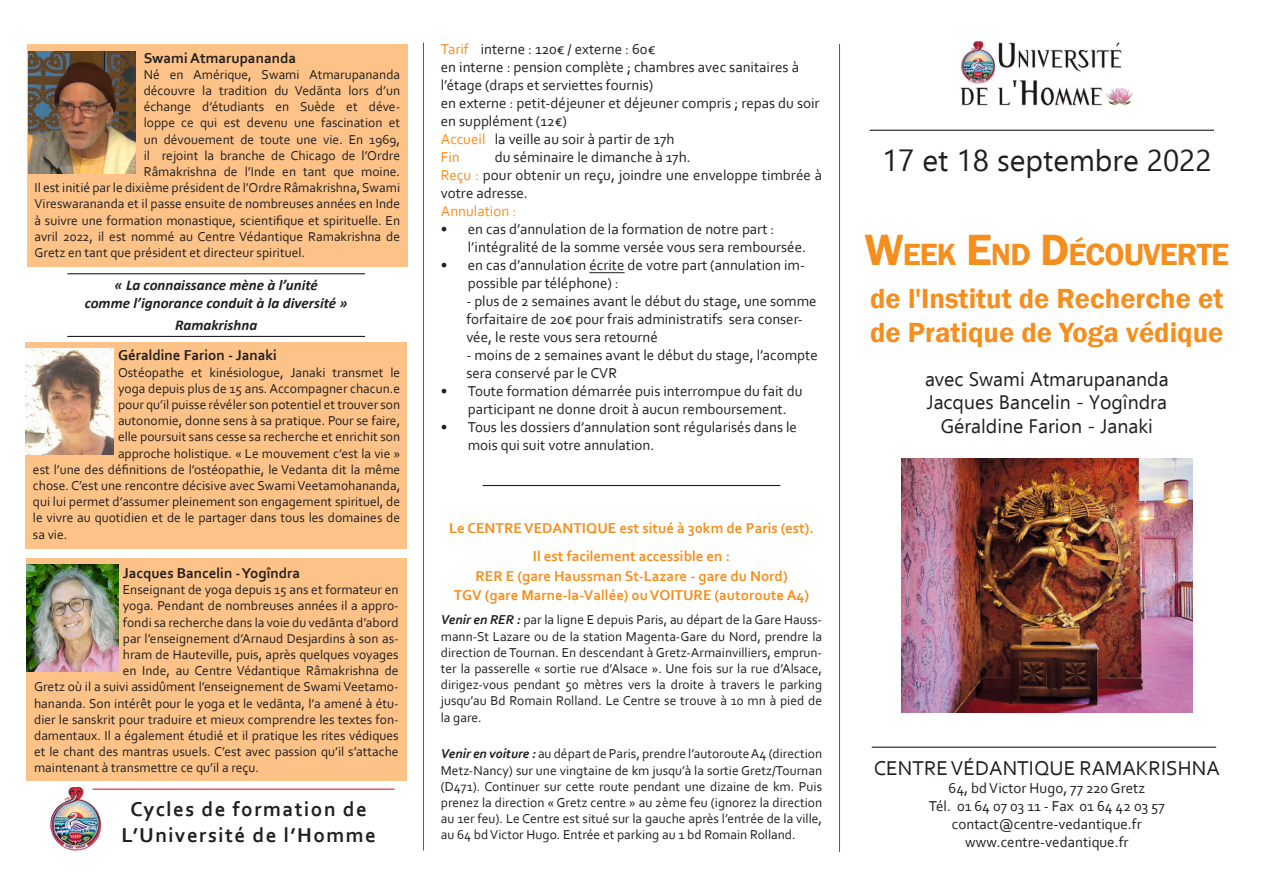
<style>
.page{position:relative;width:1263px;height:893px;background:#fff}
.page>*{position:absolute;margin:0;border:0;box-sizing:border-box;transform-origin:0 0}
.t1{font:600 31.5px "Franklin Gothic";letter-spacing:-.03em;color:#f68e1e}
.t2{font:30px "Ebrima";color:#231f20}
.t3{font:600 28.5px/34.2px "Franklin Gothic";color:#f68e1e}
.t4{font:700 21px "Corbel";letter-spacing:.07em;color:#231f20}
.t5{font:21px "Corbel";color:#231f20}
.t6{font:19.5px/23.4px "Ebrima";color:#231f20}
.t7{font:15px/18px "Corbel";color:#231f20}
.t8{font:700 15px "Corbel";color:#f68e1e}
.t9{font:italic 700 15px/18px "Calibri";color:#231f20;text-align:center}
.t10{font:700 15px "Corbel";color:#231f20}
.t11{font:15px "Corbel";color:#f68e1e}
.t12{font:13.5px/16.2px "Corbel";color:#231f20;text-align:justify}
.s1{color:#f68e1e}
.s2{font-weight:700;font-style:italic}
.s3{font-size:45px}
</style>
<div class="page">
<hr style="left:870px;top:130px;width:344px;height:1px;background:#231f20">
<hr style="left:839px;top:44px;width:1px;height:808px;background:#d1232a">
<img style="left:50px;top:787px;width:53px;height:63px">
<hr style="left:872px;top:747px;width:344px;height:1px;background:#231f20">
<hr style="left:92px;top:789px;width:302px;height:1px;background:#d1232a">
<hr style="left:423px;top:43px;width:1px;height:807px;background:#d1232a">
<img style="left:960px;top:41px;width:173px;height:65px">
<img style="left:901px;top:458px;width:291px;height:254px">
<div style="left:26px;top:342px;width:381px;height:207px;background:#fcc287"></div>
<div style="left:27px;top:44px;width:381px;height:222px;background:#fcc287"></div>
<img style="left:26px;top:349px;width:88px;height:106px">
<img style="left:28px;top:51px;width:107px;height:122px">
<div style="left:27px;top:558px;width:380px;height:222px;background:#fcc287"></div>
<img style="left:27px;top:564px;width:92px;height:107px">
<hr style="left:67px;top:273px;width:298px;height:1px;background:#231f20">
<hr style="left:67px;top:336px;width:298px;height:1px;background:#231f20">
<hr style="left:483px;top:485px;width:297px;height:1px;background:#231f20">
<hr style="left:589px;top:272px;width:36px;height:1px;background:#231f20">
<p class="t10" style="left:144px;top:48px;width:154px">Swami Atmarupananda</p>
<p class="t12" style="left:144px;top:66px;width:258px">Né en Amérique, Swami Atmarupananda</p>
<p class="t12" style="left:144px;top:82px;width:258px">découvre la tradition du Vedānta lors d’un</p>
<p class="t12" style="left:144px;top:98px;width:258px">échange d’étudiants en Suède et déve-</p>
<p class="t12" style="left:144px;top:114px;width:258px">loppe ce qui est devenu une fascination et</p>
<p class="t12" style="left:144px;top:131px;width:258px">un dévouement de toute une vie. En 1969,</p>
<p class="t12" style="left:144px;top:147px;width:258px">il rejoint la branche de Chicago de l’Ordre</p>
<p class="t12" style="left:144px;top:163px;width:258px">Râmakrishna de l’Inde en tant que moine.</p>
<p class="t12" style="left:34px;top:179px;width:367px">Il est initié par le dixième président de l’Ordre Râmakrishna, Swami</p>
<p class="t12" style="left:34px;top:195px;width:367px">Vireswarananda et il passe ensuite de nombreuses années en Inde</p>
<p class="t12" style="left:34px;top:212px;width:367px">à suivre une formation monastique, scientifique et spirituelle. En</p>
<p class="t12" style="left:34px;top:228px;width:367px">avril 2022, il est nommé au Centre Védantique Ramakrishna de</p>
<p class="t12" style="left:34px;top:244px;width:272px">Gretz en tant que président et directeur spirituel.</p>
<p class="t9" style="left:85px;top:275px;width:264px">« La connaissance mène à l’unité<br>comme l’ignorance conduit à la diversité »</p>
<p class="t9" style="left:175px;top:316px;width:84px">Ramakrishna</p>
<p class="t10" style="left:118px;top:346px;width:161px">Géraldine Farion - Janaki</p>
<p class="t12" style="left:118px;top:364px;width:284px">Ostéopathe et kinésiologue, Janaki transmet le</p>
<p class="t12" style="left:118px;top:380px;width:284px">yoga depuis plus de 15 ans. Accompagner chacun.e</p>
<p class="t12" style="left:118px;top:396px;width:284px">pour qu’il puisse révéler son potentiel et trouver son</p>
<p class="t12" style="left:118px;top:412px;width:284px">autonomie, donne sens à sa pratique. Pour se faire,</p>
<p class="t12" style="left:118px;top:429px;width:284px">elle poursuit sans cesse sa recherche et enrichit son</p>
<p class="t12" style="left:118px;top:445px;width:284px">approche holistique. « Le mouvement c’est la vie »</p>
<p class="t12" style="left:33px;top:461px;width:369px">est l’une des définitions de l’ostéopathie, le Vedanta dit la même</p>
<p class="t12" style="left:33px;top:477px;width:369px">chose. C’est une rencontre décisive avec Swami Veetamohananda,</p>
<p class="t12" style="left:33px;top:493px;width:369px">qui lui permet d’assumer pleinement son engagement spirituel, de</p>
<p class="t12" style="left:33px;top:510px;width:369px">le vivre au quotidien et de le partager dans tous les domaines de</p>
<p class="t12" style="left:33px;top:526px;width:36px">sa vie.</p>
<p class="t10" style="left:123px;top:564px;width:179px">Jacques Bancelin - Yogîndra</p>
<p class="t12" style="left:123px;top:581px;width:277px">Enseignant de yoga depuis 15 ans et formateur en</p>
<p class="t12" style="left:123px;top:597px;width:277px">yoga. Pendant de nombreuses années il a appro-</p>
<p class="t12" style="left:123px;top:614px;width:277px">fondi sa recherche dans la voie du vedānta d’abord</p>
<p class="t12" style="left:123px;top:630px;width:277px">par l’enseignement d’Arnaud Desjardins à son as-</p>
<p class="t12" style="left:123px;top:646px;width:277px">hram de Hauteville, puis, après quelques voyages</p>
<p class="t12" style="left:123px;top:662px;width:277px">en Inde, au Centre Védantique Râmakrishna de</p>
<p class="t12" style="left:34px;top:678px;width:366px">Gretz où il a suivi assidûment l’enseignement de Swami Veetamo-</p>
<p class="t12" style="left:34px;top:695px;width:366px">hananda. Son intérêt pour le yoga et le vedānta, l’a amené à étu-</p>
<p class="t12" style="left:34px;top:711px;width:366px">dier le sanskrit pour traduire et mieux comprendre les textes fon-</p>
<p class="t12" style="left:34px;top:727px;width:366px">damentaux. Il a également étudié et il pratique les rites védiques</p>
<p class="t12" style="left:34px;top:743px;width:366px">et le chant des mantras usuels. C’est avec passion qu’il s’attache</p>
<p class="t12" style="left:34px;top:759px;width:226px">maintenant à transmettre ce qu’il a reçu.</p>
<p class="t4" style="left:130px;top:796px;width:238px">Cycles de formation de</p>
<p class="t4" style="left:121px;top:822px;width:256px">L’Université de l’Homme</p>
<p class="t7" style="left:441px;top:39px;width:216px"><span class="s1">Tarif</span> interne : 120€ / externe : 60€</p>
<p class="t7" style="left:441px;top:57px;width:380px">en interne : pension complète ; chambres avec sanitaires à l’étage (draps et serviettes fournis)<br>en externe : petit-déjeuner et déjeuner compris ; repas du soir en supplément (12€)<br><span class="s1">Accueil</span> la veille au soir à partir de 17h</p>
<p class="t11" style="left:441px;top:147px;width:20px">Fin</p>
<p class="t7" style="left:495px;top:147px;width:197px">du séminaire le dimanche à 17h.</p>
<p class="t7" style="left:441px;top:165px;width:383px"><span class="s1">Reçu :</span> pour obtenir un reçu, joindre une enveloppe timbrée à votre adresse.</p>
<p class="t11" style="left:441px;top:201px;width:77px">Annulation :</p>
<p class="t7" style="left:468px;top:219px;width:340px;text-indent:-27px">• en cas d’annulation de la formation de notre part : l’intégralité de la somme versée vous sera remboursée.</p>
<p class="t7" style="left:468px;top:255px;width:339px;text-indent:-27px">• en cas d’annulation écrite de votre part (annulation im&shy;possible par téléphone) :</p>
<p class="t7" style="left:466px;top:291px;width:352px">- plus de 2 semaines avant le début du stage, une somme forfaitaire de 20€ pour frais administratifs sera conser&shy;vée, le reste vous sera retourné</p>
<p class="t7" style="left:466px;top:345px;width:353px">- moins de 2 semaines avant le début du stage, l’acompte sera conservé par le CVR</p>
<p class="t7" style="left:468px;top:381px;width:336px;text-indent:-27px">• Toute formation démarrée puis interrompue du fait du participant ne donne droit à aucun remboursement.</p>
<p class="t7" style="left:468px;top:417px;width:331px;text-indent:-27px">• Tous les dossiers d’annulation sont régularisés dans le mois qui suit votre annulation.</p>
<p class="t8" style="left:449px;top:519px;width:366px">Le CENTRE VEDANTIQUE est situé à 30km de Paris (est).</p>
<p class="t8" style="left:533px;top:547px;width:199px">Il est facilement accessible en :</p>
<p class="t8" style="left:475px;top:566px;width:314px">RER E (gare Haussman St-Lazare - gare du Nord)</p>
<p class="t8" style="left:454px;top:585px;width:357px">TGV (gare Marne-la-Vallée) ou VOITURE (autoroute A4)</p>
<p class="t12" style="left:441px;top:611px;width:383px"><span class="s2">Venir en RER :</span> par la ligne E depuis Paris, au départ de la Gare Hauss&shy;mann-St Lazare ou de la station Magenta-Gare du Nord, prendre la direction de Tournan. En descendant à Gretz-Armainvilliers, emprun&shy;ter la passerelle « sortie rue d’Alsace ». Une fois sur la rue d’Alsace, dirigez-vous pendant 50 mètres vers la droite à travers le parking jusqu’au Bd Romain Rolland. Le Centre se trouve à 10 mn à pied de la gare.</p>
<p class="t12" style="left:441px;top:745px;width:383px"><span class="s2">Venir en voiture :</span> au départ de Paris, prendre l’autoroute A4 (direction Metz-Nancy) sur une vingtaine de km jusqu’à la sortie Gretz/Tournan (D471). Continuer sur cette route pendant une dizaine de km. Puis prenez la direction « Gretz centre » au 2ème feu (ignorez la direction au 1er feu). Le Centre est situé sur la gauche après l’entrée de la ville, au 64 bd Victor Hugo. Entrée et parking au 1 bd Romain Rolland.</p>
<p class="t2" style="left:882px;top:138px;width:331px">17 et 18 septembre 2022</p>
<p class="t1" style="left:864px;top:235px;width:366px"><span class="s3">W</span>EEK <span class="s3">E</span>ND <span class="s3">D</span>ÉCOUVERTE</p>
<p class="t3" style="left:870px;top:282px;width:355px">de l'Institut de Recherche et de Pratique de Yoga védique</p>
<p class="t6" style="left:925px;top:366px;width:245px">avec Swami Atmarupananda<br>Jacques Bancelin - Yogîndra</p>
<p class="t6" style="left:941px;top:413px;width:213px">Géraldine Farion - Janaki</p>
<p class="t5" style="left:874px;top:755px;width:347px">CENTRE VÉDANTIQUE RAMAKRISHNA</p>
<p class="t7" style="left:948px;top:779px;width:198px">64, bd Victor Hugo, 77 220 Gretz</p>
<p class="t7" style="left:929px;top:797px;width:238px">Tél. 01 64 07 03 11 - Fax 01 64 42 03 57</p>
<p class="t7" style="left:952px;top:815px;width:191px">contact@centre-vedantique.fr</p>
<p class="t7" style="left:965px;top:833px;width:165px">www.centre-vedantique.fr</p>
</div>
